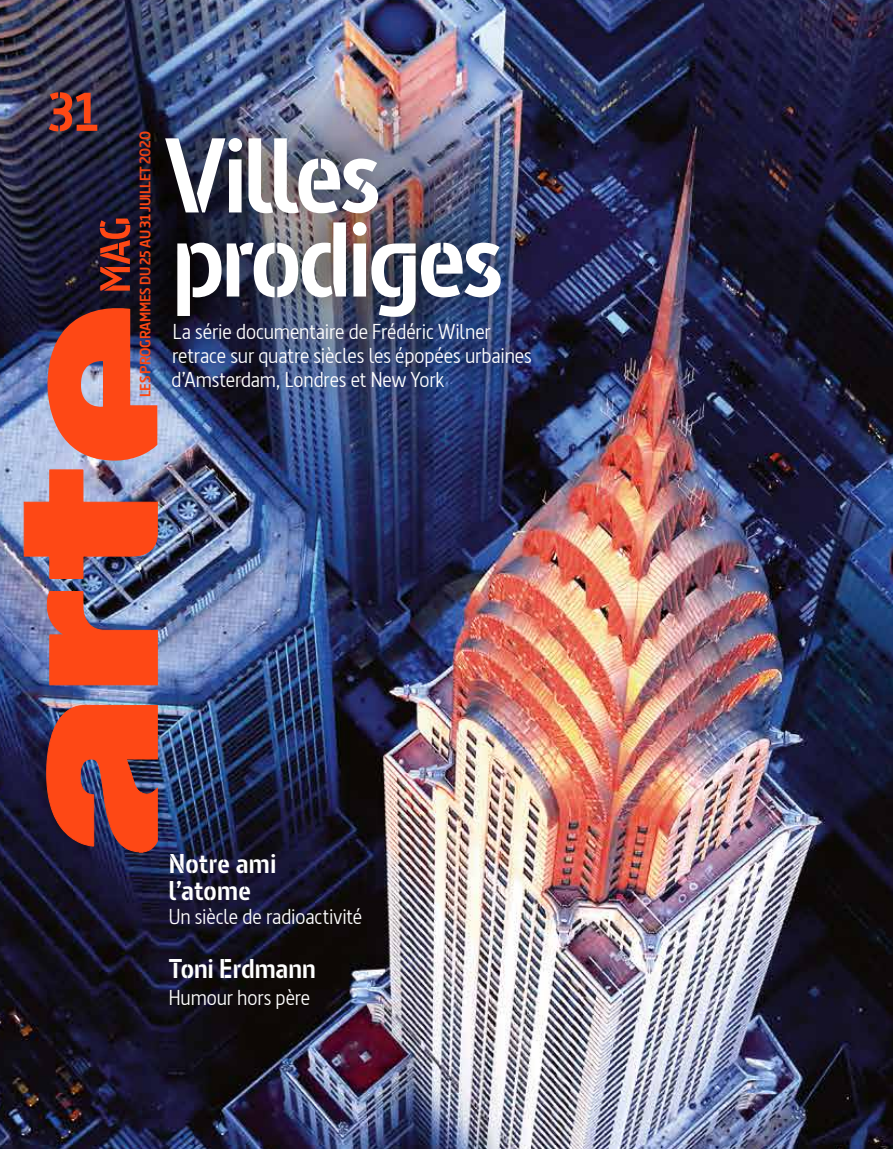
<style>
.page{position:relative;width:893px;height:1149px;background:#fff}
.page>*{position:absolute;margin:0;border:0;box-sizing:border-box;transform-origin:0 0}
.t1{font:700 105px/84px "Barna Stencil";letter-spacing:-.04em;color:#fff}
.t2{font:700 54px "Barna Stencil";color:#fe4815}
.t3{font:700 27px/27px "Barna Stencil";letter-spacing:.005em;color:#fff}
.t4{font:21px/24px "Barna";letter-spacing:-.005em;color:#fff}
.t5{font:700 15px "Barna";letter-spacing:-.02em;color:#fe4815}
.s1{font-size:15.3px}
</style>
<div class="page">
<img style="left:0;top:0;width:893px;height:1148px">
<svg style="left:47px;top:705px;width:111px;height:147px;background:#cb4326"></svg>
<svg style="left:47px;top:308px;width:110px;height:152px;background:#df5737"></svg>
<img style="left:24px;top:469px;width:134px;height:109px">
<img style="left:47px;top:591px;width:111px;height:94px">
<svg style="left:100px;top:218px;width:25px;height:72px;background:#822b1f"></svg>
<div style="left:125px;top:110px;width:417px;height:304px;background:#000;opacity:.61"></div>
<h2 class="t2" style="left:48px;top:79px;width:52px">31</h2>
<p class="t5" style="left:136px;top:397px;width:267px;rotate:-90deg">LES PROGRAMMES DU 25 AU 31 JUILLET <span class="s1">2020</span></p>
<h1 class="t1" style="left:165px;top:135px;width:341px">Villes prodiges</h1>
<p class="t4" style="left:172px;top:319px;width:362px">La série documentaire de Frédéric Wilner retrace sur quatre siècles les épopées urbaines d’Amsterdam, Londres et New York</p>
<p class="t3" style="left:169px;top:849px;width:109px">Notre ami l’atome</p>
<p class="t4" style="left:169px;top:904px;width:195px">Un siècle de radioactivité</p>
<p class="t3" style="left:169px;top:954px;width:148px">Toni Erdmann</p>
<p class="t4" style="left:169px;top:985px;width:143px">Humour hors père</p>
</div>
